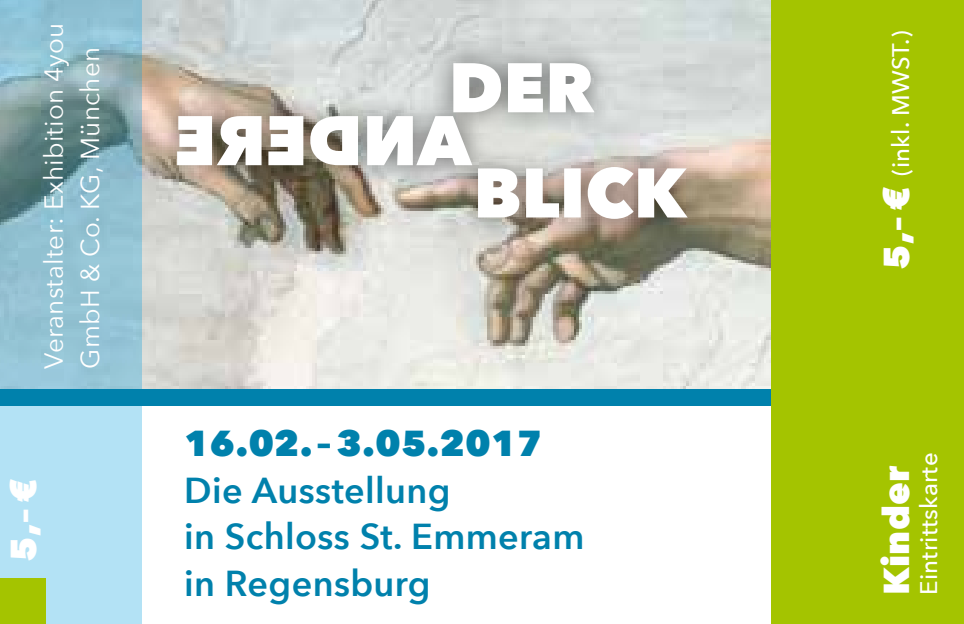
<style>
.page{position:relative;width:964px;height:624px;background:#fff}
.page>*{position:absolute;margin:0;border:0;box-sizing:border-box;transform-origin:0 0}
.t1{font:600 36px/46.8px "Avenir Next";letter-spacing:.01em;color:#0081ac}
.t2{font:800 36px "Avenir Next";letter-spacing:.01em;color:#0081ac}
.t3{font:800 36px "Avenir Next";letter-spacing:.01em;color:#fff}
.t4{font:26px/36.4px "Avenir Next";letter-spacing:.01em;color:#fff}
.t5{font:500 24px "Avenir Next";letter-spacing:.01em;color:#fff}
.s1{font-weight:800;font-size:36px}
</style>
<div class="page">
<img style="left:142px;top:0;width:629px;height:389px">
<svg style="left:0;top:0;width:142px;height:624px;background:#96c3d2"></svg>
<div style="left:0;top:389px;width:964px;height:16px;background:#0081ac"></div>
<div style="left:152px;top:38px;width:556px;height:203px;background:#000;opacity:.5"></div>
<svg style="left:177px;top:63px;width:511px;height:156px"></svg>
<div style="left:771px;top:0;width:193px;height:624px;background:#a4c400"></div>
<div style="left:0;top:578px;width:45px;height:46px;background:#a4c400"></div>
<p class="t4" style="left:34px;top:369px;width:347px;rotate:-90deg">Veranstalter: Exhibition 4you<br>GmbH &amp; Co. KG, München</p>
<p class="t3" style="left:1px;top:561px;width:85px;rotate:-90deg">5,– €</p>
<p class="t2" style="left:184px;top:421px;width:359px">16.02.– 3.05.2017</p>
<p class="t1" style="left:184px;top:465px;width:402px">Die Ausstellung<br>in Schloss St. Emmeram in Regensburg</p>
<p class="t5" style="left:880px;top:269px;width:240px;rotate:-90deg"><span class="s1">5,– €</span> (inkl. MWST.)</p>
<p class="t3" style="left:874px;top:595px;width:131px;rotate:-90deg">Kinder</p>
<p class="t5" style="left:908px;top:595px;width:144px;rotate:-90deg">Eintrittskarte</p>
</div>
